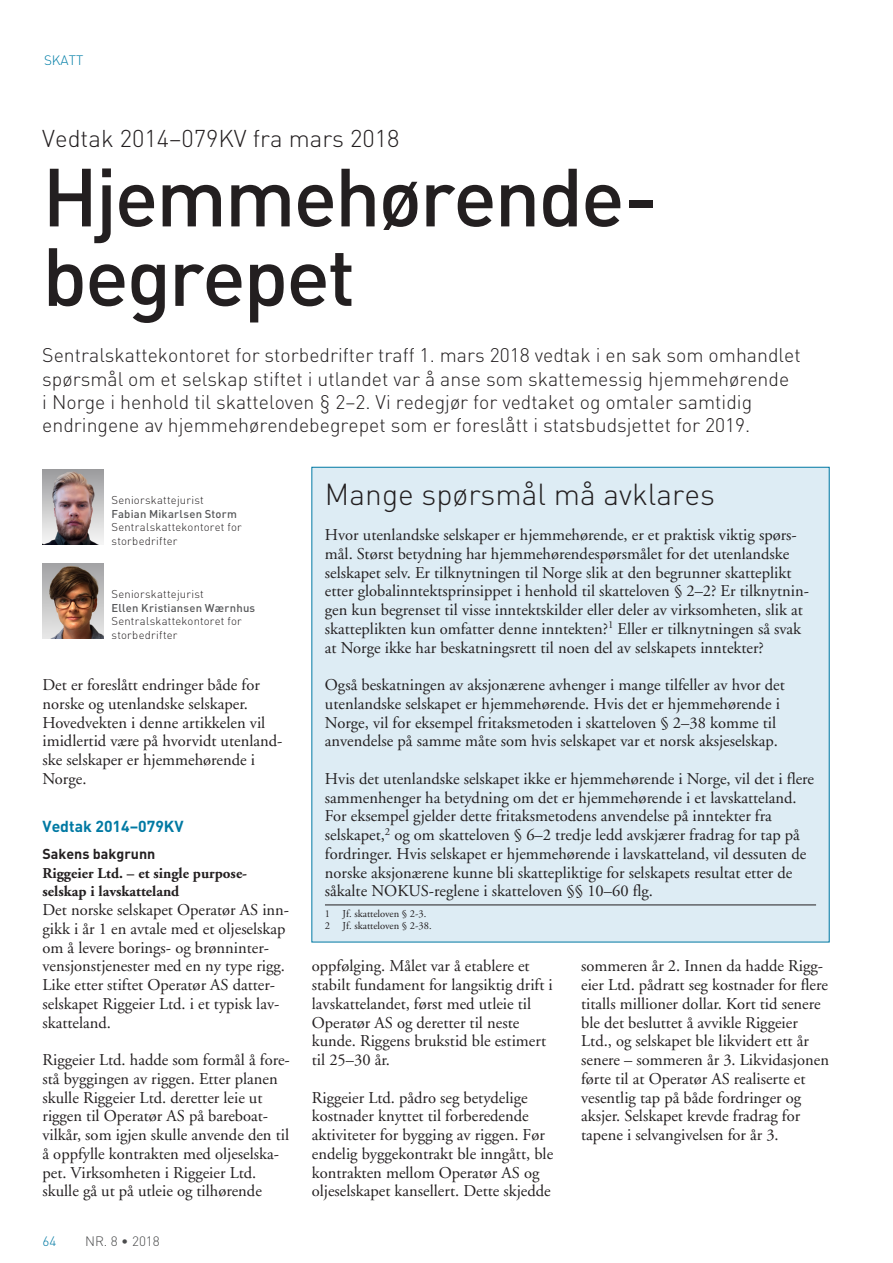
<style>
.page{position:relative;width:893px;height:1263px;background:#fff}
.page>*{position:absolute;margin:0;border:0;box-sizing:border-box;transform-origin:0 0}
.t1{font:500 81px/79.5px "DIN";letter-spacing:-.03em;color:#231f20}
.t2{font:300 30px "DIN";color:#231f20}
.t3{font:300 24px "DIN";color:#231f20}
.t4{font:300 19.5px/23.4px "DIN";color:#231f20}
.t5{font:16.5px/18.8px "Adobe Garamond";color:#231f20}
.t6{font:700 15.75px "DIN";color:#0079a3}
.t7{font:700 15px/18.8px "Adobe Garamond";color:#231f20}
.t8{font:700 14.25px "DIN";color:#231f20}
.t9{font:300 13.5px "DIN";color:#4b4c4d}
.t10{font:300 13.5px "DIN";color:#007ea7}
.t11{font:300 13.5px "DIN";color:#0079a3}
.t12{font:300 11.25px/13.5px "DIN";letter-spacing:.02em;color:#231f20}
.t13{font:500 11.25px "DIN";letter-spacing:.02em;color:#57585a}
.t14{font:10.5px/12px "Adobe Garamond";color:#231f20}
</style>
<div class="page">
<img style="left:43px;top:469px;width:60px;height:76px">
<img style="left:43px;top:563px;width:60px;height:76px">
<div style="left:312px;top:467px;width:517px;height:475px;background:#ddecf4"></div>
<hr style="left:325px;top:904px;width:491px;height:1px;background:#231f20">
<p class="t10" style="left:44px;top:52px;width:41px">SKATT</p>
<h3 class="t3" style="left:42px;top:123px;width:359px">Vedtak 2014–079KV fra mars 2018</h3>
<h1 class="t1" style="left:42px;top:155px;width:606px">Hjemmehørende&shy;begrepet</h1>
<p class="t4" style="left:42px;top:343px;width:760px">Sentralskattekontoret for storbedrifter traff 1. mars 2018 vedtak i en sak som omhandlet spørsmål om et selskap stiftet i utlandet var å anse som skattemessig hjemmehørende<br>i Norge i henhold til skatteloven § 2–2. Vi redegjør for vedtaket og omtaler samtidig endringene av hjemmehørendebegrepet som er foreslått i statsbudsjettet for 2019.</p>
<p class="t12" style="left:112px;top:493px;width:94px">Seniorskattejurist</p>
<p class="t13" style="left:112px;top:506px;width:127px">Fabian Mikarlsen Storm</p>
<p class="t12" style="left:112px;top:520px;width:132px">Sentralskattekontoret for storbedrifter</p>
<p class="t12" style="left:112px;top:587px;width:94px">Seniorskattejurist</p>
<p class="t13" style="left:112px;top:600px;width:145px">Ellen Kristiansen Wærnhus</p>
<p class="t12" style="left:112px;top:614px;width:132px">Sentralskattekontoret for storbedrifter</p>
<p class="t5" style="left:43px;top:676px;width:241px">Det er foreslått endringer både for norske og utenlandske selskaper.<br>Hovedvekten i denne artikkelen vil imidlertid være på hvorvidt utenland&shy;ske selskaper er hjemmehørende i<br>Norge.</p>
<p class="t6" style="left:43px;top:816px;width:143px">Vedtak 2014–079KV</p>
<p class="t8" style="left:43px;top:844px;width:114px">Sakens bakgrunn</p>
<p class="t7" style="left:43px;top:864px;width:206px">Riggeier Ltd. – et single purpose&shy;selskap i lavskatteland</p>
<p class="t5" style="left:43px;top:901px;width:248px">Det norske selskapet Operatør AS inn&shy;gikk i år 1 en avtale med et oljeselskap om å levere borings- og brønninter&shy;vensjonstjenester med en ny type rigg.<br>Like etter stiftet Operatør AS datter&shy;selskapet Riggeier Ltd. i et typisk lav&shy;skatteland.</p>
<p class="t5" style="left:43px;top:1051px;width:249px">Riggeier Ltd. hadde som formål å fore&shy;stå byggingen av riggen. Etter planen skulle Riggeier Ltd. deretter leie ut riggen til Operatør AS på bareboat&shy;vilkår, som igjen skulle anvende den til å oppfylle kontrakten med oljeselska&shy;pet. Virksomheten i Riggeier Ltd. skulle gå ut på utleie og tilhørende</p>
<p class="t11" style="left:43px;top:1232px;width:16px">64</p>
<p class="t9" style="left:85px;top:1232px;width:76px">NR. 8 • 2018</p>
<h2 class="t2" style="left:325px;top:475px;width:392px">Mange spørsmål må avklares</h2>
<p class="t5" style="left:325px;top:526px;width:485px">Hvor utenlandske selskaper er hjemmehørende, er et praktisk viktig spørs&shy;mål. Størst betydning har hjemmehørendespørsmålet for det utenlandske selskapet selv. Er tilknytningen til Norge slik at den begrunner skatteplikt etter globalinntektsprinsippet i henhold til skatteloven § 2–2? Er tilknytnin&shy;gen kun begrenset til visse inntektskilder eller deler av virksomheten, slik at skatteplikten kun omfatter denne inntekten?<sup>1</sup> Eller er tilknytningen så svak at Norge ikke har beskatningsrett til noen del av selskapets inntekter?</p>
<p class="t5" style="left:325px;top:676px;width:461px">Også beskatningen av aksjonærene avhenger i mange tilfeller av hvor det utenlandske selskapet er hjemmehørende. Hvis det er hjemmehørende i Norge, vil for eksempel fritaksmetoden i skatteloven § 2–38 komme til anvendelse på samme måte som hvis selskapet var et norsk aksjeselskap.</p>
<p class="t5" style="left:325px;top:770px;width:491px">Hvis det utenlandske selskapet ikke er hjemmehørende i Norge, vil det i flere sammenhenger ha betydning om det er hjemmehørende i et lavskatteland.<br>For eksempel gjelder dette fritaksmetodens anvendelse på inntekter fra selskapet,<sup>2</sup> og om skatteloven § 6–2 tredje ledd avskjærer fradrag for tap på fordringer. Hvis selskapet er hjemmehørende i lavskatteland, vil dessuten de norske aksjonærene kunne bli skattepliktige for selskapets resultat etter de såkalte NOKUS-reglene i skatteloven §§ 10–60 flg.</p>
<p class="t14" style="left:325px;top:908px;width:108px">1 Jf. skatteloven § 2-3.<br>2 Jf. skatteloven § 2-38.</p>
<p class="t5" style="left:312px;top:957px;width:242px">oppfølging. Målet var å etablere et stabilt fundament for langsiktig drift i lavskattelandet, først med utleie til Operatør AS og deretter til neste kunde. Riggens brukstid ble estimert til 25–30 år.</p>
<p class="t5" style="left:312px;top:1088px;width:243px">Riggeier Ltd. pådro seg betydelige kostnader knyttet til forberedende aktiviteter for bygging av riggen. Før endelig byggekontrakt ble inngått, ble kontrakten mellom Operatør AS og oljeselskapet kansellert. Dette skjedde</p>
<p class="t5" style="left:581px;top:957px;width:249px">sommeren år 2. Innen da hadde Rigg&shy;eier Ltd. pådratt seg kostnader for flere titalls millioner dollar. Kort tid senere ble det besluttet å avvikle Riggeier Ltd., og selskapet ble likvidert ett år senere – sommeren år 3. Likvidasjonen førte til at Operatør AS realiserte et vesentlig tap på både fordringer og aksjer. Selskapet krevde fradrag for tapene i selvangivelsen for år 3.</p>
</div>
